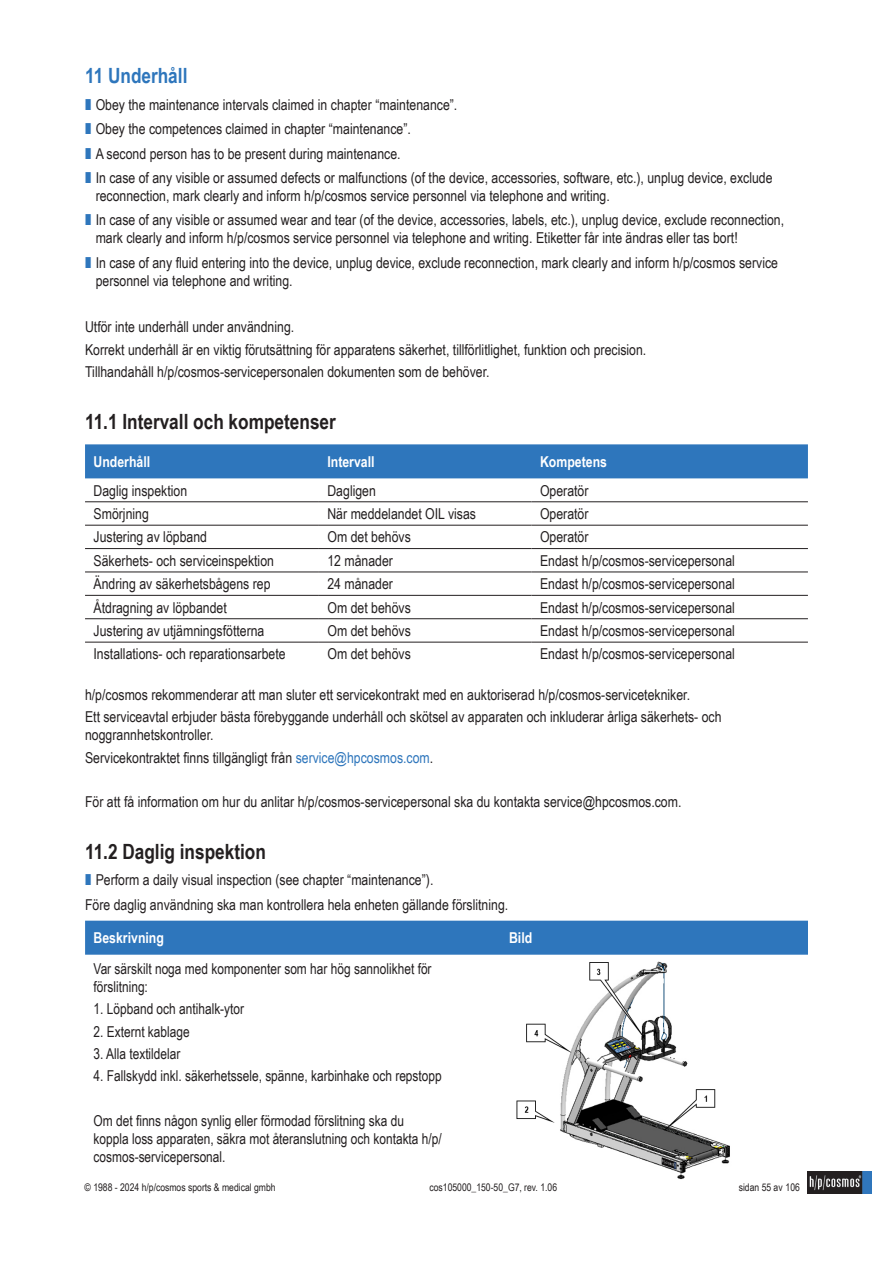
<style>
.page{position:relative;width:893px;height:1263px;background:#fff}
.page>*{position:absolute;margin:0;border:0;box-sizing:border-box;transform-origin:0 0}
.t1{font:700 21px "Arial Narrow";color:#231f20}
.t2{font:700 21px "Arial Narrow";color:#2e76bc}
.t3{font:15px/24.5px "Arial Narrow";color:#231f20}
.t4{font:700 15px "Arial Narrow";color:#fff}
.t5{font:10.5px "Arial Narrow";color:#231f20}
.s1{color:#2e76bc}
</style>
<div class="page">
<img style="left:808px;top:1171px;width:64px;height:22px">
<div style="left:85px;top:444px;width:723px;height:34px;background:#2e76bc"></div>
<hr style="left:85px;top:501px;width:234px;height:1px;background:#231f20">
<hr style="left:319px;top:501px;width:212px;height:1px;background:#231f20">
<hr style="left:531px;top:501px;width:277px;height:1px;background:#231f20">
<hr style="left:85px;top:525px;width:234px;height:1px;background:#231f20">
<hr style="left:319px;top:525px;width:212px;height:1px;background:#231f20">
<hr style="left:531px;top:525px;width:277px;height:1px;background:#231f20">
<hr style="left:85px;top:548px;width:234px;height:1px;background:#231f20">
<hr style="left:319px;top:548px;width:212px;height:1px;background:#231f20">
<hr style="left:531px;top:548px;width:277px;height:1px;background:#231f20">
<hr style="left:85px;top:572px;width:234px;height:1px;background:#231f20">
<hr style="left:319px;top:572px;width:212px;height:1px;background:#231f20">
<hr style="left:531px;top:572px;width:277px;height:1px;background:#231f20">
<hr style="left:85px;top:595px;width:234px;height:1px;background:#231f20">
<hr style="left:319px;top:595px;width:212px;height:1px;background:#231f20">
<hr style="left:531px;top:595px;width:277px;height:1px;background:#231f20">
<hr style="left:85px;top:618px;width:234px;height:1px;background:#231f20">
<hr style="left:319px;top:618px;width:212px;height:1px;background:#231f20">
<hr style="left:531px;top:618px;width:277px;height:1px;background:#231f20">
<hr style="left:85px;top:642px;width:234px;height:1px;background:#231f20">
<hr style="left:319px;top:642px;width:212px;height:1px;background:#231f20">
<hr style="left:531px;top:642px;width:277px;height:1px;background:#231f20">
<div style="left:85px;top:921px;width:723px;height:34px;background:#2e76bc"></div>
<img style="left:516px;top:961px;width:214px;height:219px">
<h1 class="t2" style="left:85px;top:60px;width:104px">11 Underhåll</h1>
<p class="t3" style="left:85px;top:92px;width:689px"><span class="s1">❚</span> Obey the maintenance intervals claimed in chapter “maintenance”.<br><span class="s1">❚</span> Obey the competences claimed in chapter “maintenance”.<br><span class="s1">❚</span> A second person has to be present during maintenance.<br><span class="s1">❚</span> In case of any visible or assumed defects or malfunctions (of the device, accessories, software, etc.), unplug device, exclude</p>
<p class="t3" style="left:85px;top:183px;width:701px;text-indent:11px">reconnection, mark clearly and inform h/p/cosmos service personnel via telephone and writing.<br><span class="s1">❚</span> In case of any visible or assumed wear and tear (of the device, accessories, labels, etc.), unplug device, exclude reconnection,</p>
<p class="t3" style="left:85px;top:225px;width:694px;text-indent:11px">mark clearly and inform h/p/cosmos service personnel via telephone and writing. Etiketter får inte ändras eller tas bort!<br><span class="s1">❚</span> In case of any fluid entering into the device, unplug device, exclude reconnection, mark clearly and inform h/p/cosmos service</p>
<p class="t3" style="left:96px;top:268px;width:198px">personnel via telephone and writing.</p>
<p class="t3" style="left:85px;top:316px;width:563px;line-height:22.2px">Utför inte underhåll under användning.<br>Korrekt underhåll är en viktig förutsättning för apparatens säkerhet, tillförlitlighet, funktion och precision.<br>Tillhandahåll h/p/cosmos-servicepersonalen dokumenten som de behöver.</p>
<h1 class="t1" style="left:85px;top:406px;width:252px">11.1 Intervall och kompetenser</h1>
<p class="t4" style="left:94px;top:450px;width:58px">Underhåll</p>
<p class="t4" style="left:327px;top:450px;width:49px">Intervall</p>
<p class="t4" style="left:540px;top:450px;width:68px">Kompetens</p>
<p class="t3" style="left:94px;top:477px;width:95px">Daglig inspektion</p>
<p class="t3" style="left:327px;top:477px;width:50px">Dagligen</p>
<p class="t3" style="left:540px;top:477px;width:50px">Operatör</p>
<p class="t3" style="left:94px;top:501px;width:57px">Smörjning</p>
<p class="t3" style="left:327px;top:501px;width:150px">När meddelandet OIL visas</p>
<p class="t3" style="left:540px;top:501px;width:50px">Operatör</p>
<p class="t3" style="left:94px;top:524px;width:115px">Justering av löpband</p>
<p class="t3" style="left:327px;top:524px;width:85px">Om det behövs</p>
<p class="t3" style="left:540px;top:524px;width:50px">Operatör</p>
<p class="t3" style="left:94px;top:548px;width:182px">Säkerhets- och serviceinspektion</p>
<p class="t3" style="left:327px;top:548px;width:67px">12 månader</p>
<p class="t3" style="left:540px;top:548px;width:196px">Endast h/p/cosmos-servicepersonal</p>
<p class="t3" style="left:94px;top:571px;width:179px">Ändring av säkerhetsbågens rep</p>
<p class="t3" style="left:327px;top:571px;width:67px">24 månader</p>
<p class="t3" style="left:540px;top:571px;width:196px">Endast h/p/cosmos-servicepersonal</p>
<p class="t3" style="left:94px;top:594px;width:135px">Åtdragning av löpbandet</p>
<p class="t3" style="left:327px;top:594px;width:85px">Om det behövs</p>
<p class="t3" style="left:540px;top:594px;width:196px">Endast h/p/cosmos-servicepersonal</p>
<p class="t3" style="left:94px;top:618px;width:172px">Justering av utjämningsfötterna</p>
<p class="t3" style="left:327px;top:618px;width:85px">Om det behövs</p>
<p class="t3" style="left:540px;top:618px;width:196px">Endast h/p/cosmos-servicepersonal</p>
<p class="t3" style="left:94px;top:641px;width:194px">Installations- och reparationsarbete</p>
<p class="t3" style="left:327px;top:641px;width:85px">Om det behövs</p>
<p class="t3" style="left:540px;top:641px;width:196px">Endast h/p/cosmos-servicepersonal</p>
<p class="t3" style="left:85px;top:683px;width:638px;line-height:22.2px">h/p/cosmos rekommenderar att man sluter ett servicekontrakt med en auktoriserad h/p/cosmos-servicetekniker.<br>Ett serviceavtal erbjuder bästa förebyggande underhåll och skötsel av apparaten och inkluderar årliga säkerhets- och</p>
<p class="t3" style="left:85px;top:723px;width:350px;line-height:22.2px">noggrannhetskontroller.<br>Servicekontraktet finns tillgängligt från <span class="s1">service@hpcosmos.com</span>.</p>
<p class="t3" style="left:85px;top:789px;width:598px">För att få information om hur du anlitar h/p/cosmos-servicepersonal ska du kontakta service@hpcosmos.com.</p>
<h1 class="t1" style="left:85px;top:835px;width:182px">11.2 Daglig inspektion</h1>
<p class="t3" style="left:85px;top:867px;width:425px"><span class="s1">❚</span> Perform a daily visual inspection (see chapter “maintenance”).<br>Före daglig användning ska man kontrollera hela enheten gällande förslitning.</p>
<p class="t4" style="left:94px;top:926px;width:72px">Beskrivning</p>
<p class="t4" style="left:509px;top:926px;width:25px">Bild</p>
<p class="t3" style="left:94px;top:959px;width:340px;line-height:18px">Var särskilt noga med komponenter som har hög sannolikhet för förslitning:</p>
<p class="t3" style="left:94px;top:996px;width:152px">1. Löpband och antihalk-ytor</p>
<p class="t3" style="left:94px;top:1018px;width:98px">2. Externt kablage</p>
<p class="t3" style="left:94px;top:1041px;width:88px">3. Alla textildelar</p>
<p class="t3" style="left:94px;top:1063px;width:350px">4. Fallskydd inkl. säkerhetssele, spänne, karbinhake och repstopp</p>
<p class="t3" style="left:94px;top:1111px;width:350px;line-height:18px">Om det finns någon synlig eller förmodad förslitning ska du koppla loss apparaten, säkra mot återanslutning och kontakta h/p/ cosmos-servicepersonal.</p>
<p class="t5" style="left:85px;top:1179px;width:193px">© 1988 - 2024 h/p/cosmos sports &amp; medical gmbh</p>
<p class="t5" style="left:429px;top:1179px;width:129px">cos105000_150-50_G7, rev. 1.06</p>
<p class="t5" style="left:739px;top:1179px;width:63px">sidan 55 av 106</p>
</div>
